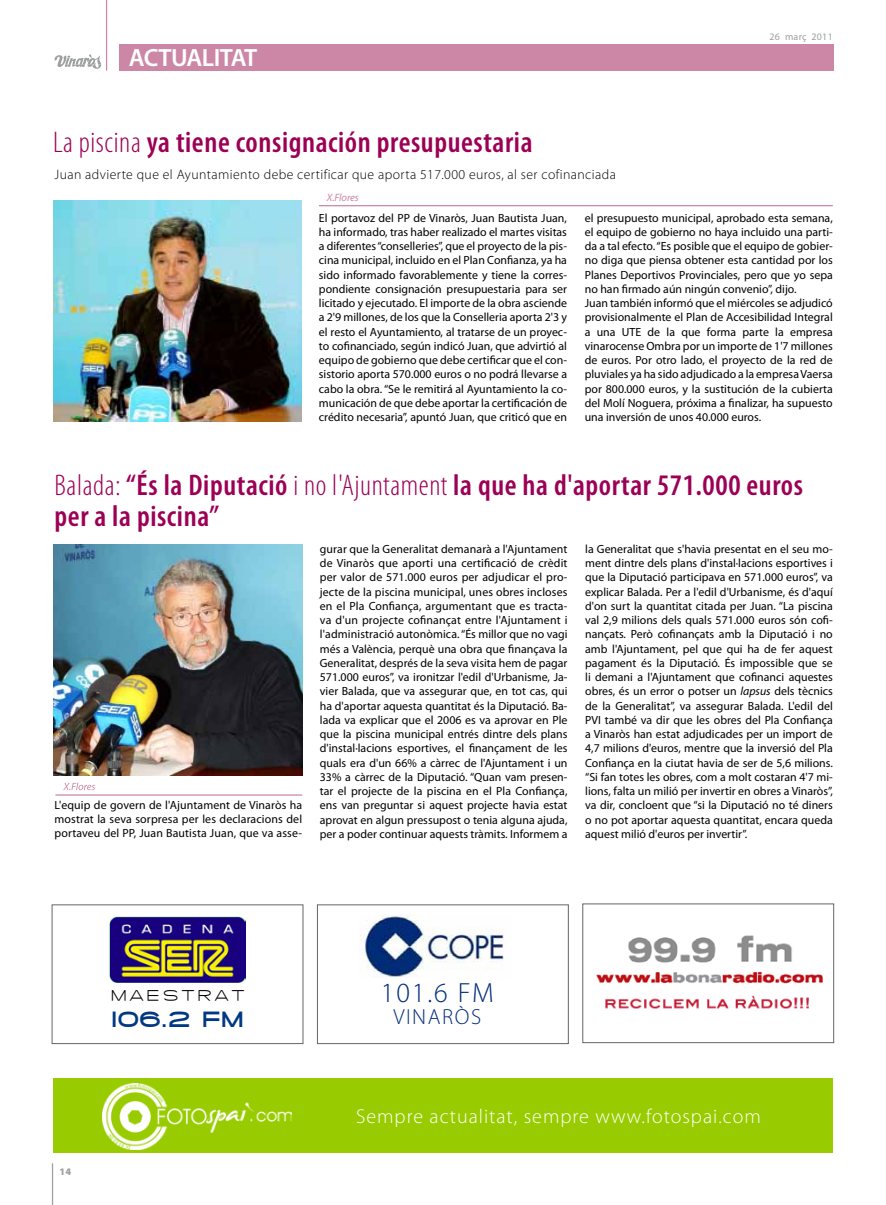
<style>
.page{position:relative;width:886px;height:1205px;background:#fff}
.page>*{position:absolute;margin:0;border:0;box-sizing:border-box;transform-origin:0 0}
.t1{font:600 condensed 30px/31.2px "Myriad Pro";letter-spacing:.02em;color:#9c0055}
.t2{font:300 27.88px "Myriad Pro";color:#002b79}
.t3{font:600 25px "Myriad Pro";letter-spacing:-.02em;color:#fff}
.t4{font:800 22.38px "SF Grandezza";color:#003882}
.t5{font:300 21.88px "Myriad Pro";letter-spacing:.07em;color:#002b79}
.t6{font:300 20.12px "Myriad Pro";letter-spacing:.05em;color:#fff}
.t7{font:300 16.62px "SF Grandezza";letter-spacing:.14em;color:#000}
.t8{font:300 13.75px "Myriad Pro";letter-spacing:.03em;color:#000}
.t9{font:11.88px/14.2px "Myriad Pro";color:#000;text-align:justify}
.t10{font:italic 10.62px "Myriad Pro";letter-spacing:-.01em;color:#cb87a5}
.t11{font:10px "Myriad Pro";letter-spacing:.025em;color:#9c9e9f}
.t12{font:900 10px "Myriad Pro";color:#9c9e9f}
.s1{font-weight:300}
.s2{font-style:italic}
</style>
<div class="page">
<hr style="left:52px;top:1163px;width:1px;height:42px;background:#9c9e9f">
<hr style="left:319px;top:205px;width:514px;height:1px;background:#cb87a5">
<svg style="left:63px;top:782px;width:32px;height:8px"></svg>
<hr style="left:55px;top:794px;width:247px;height:1px;background:#cb87a5">
<div style="left:52px;top:904px;width:251px;height:140px;background:#fff;border:1px solid #646567"></div>
<div style="left:317px;top:904px;width:251px;height:140px;background:#fff;border:1px solid #646567"></div>
<div style="left:583px;top:904px;width:251px;height:139px;background:#fff;border:1px solid #646567"></div>
<img style="left:110px;top:916px;width:135px;height:66px">
<img style="left:363px;top:914px;width:141px;height:63px">
<img style="left:596px;top:935px;width:227px;height:49px">
<img style="left:605px;top:995px;width:204px;height:14px">
<hr style="left:106px;top:0;width:1px;height:71px;background:#cb87a5">
<svg style="left:54px;top:54px;width:47px;height:15px"></svg>
<div style="left:120px;top:44px;width:714px;height:27px;background:#cb87a5"></div>
<img style="left:53px;top:200px;width:248px;height:222px">
<img style="left:54px;top:544px;width:248px;height:231px">
<div style="left:53px;top:1078px;width:780px;height:75px;background:#9c0"></div>
<img style="left:102px;top:1084px;width:189px;height:66px">
<h3 class="t3" style="left:129px;top:42px;width:130px">ACTUALITAT</h3>
<h1 class="t1" style="left:53px;top:126px;width:481px"><span class="s1">La piscina</span> ya tiene consignación presupuestaria</h1>
<p class="t8" style="left:55px;top:166px;width:563px">Juan advierte que el Ayuntamiento debe certificar que aporta 517.000 euros, al ser cofinanciada</p>
<p class="t10" style="left:327px;top:191px;width:33px">X.Flores</p>
<p class="t11" style="left:769px;top:31px;width:65px">26 març 2011</p>
<p class="t9" style="left:319px;top:210px;width:250px">El portavoz del PP de Vinaròs, Juan Bautista Juan, ha informado, tras haber realizado el martes visitas a diferentes “conselleries”, que el proyecto de la pis&shy;cina municipal, incluido en el Plan Confianza, ya ha sido informado favorablemente y tiene la corres&shy;pondiente consignación presupuestaria para ser licitado y ejecutado. El importe de la obra asciende a 2'9 millones, de los que la Conselleria aporta 2'3 y el resto el Ayuntamiento, al tratarse de un proyec&shy;to cofinanciado, según indicó Juan, que advirtió al equipo de gobierno que debe certificar que el con&shy;sistorio aporta 570.000 euros o no podrá llevarse a cabo la obra. “Se le remitirá al Ayuntamiento la co&shy;municación de que debe aportar la certificación de crédito necesaria”, apuntó Juan, que criticó que en</p>
<p class="t9" style="left:585px;top:210px;width:250px;text-align:left">el presupuesto municipal, aprobado esta semana, el equipo de gobierno no haya incluido una parti&shy;da a tal efecto. “Es posible que el equipo de gobier&shy;no diga que piensa obtener esta cantidad por los Planes Deportivos Provinciales, pero que yo sepa no han firmado aún ningún convenio”, dijo.<br>Juan también informó que el miércoles se adjudicó provisionalmente el Plan de Accesibilidad Integral a una UTE de la que forma parte la empresa vinarocense Ombra por un importe de 1'7 millones de euros. Por otro lado, el proyecto de la red de pluviales ya ha sido adjudicado a la empresa Vaersa por 800.000 euros, y la sustitución de la cubierta del Molí Noguera, próxima a finalizar, ha supuesto una inversión de unos 40.000 euros.</p>
<h1 class="t1" style="left:55px;top:469px;width:750px"><span class="s1">Balada:</span> “És la Diputació <span class="s1">i no l'Ajuntament</span> la que ha d'aportar 571.000 euros per a la piscina”</h1>
<p class="t9" style="left:55px;top:798px;width:249px">L'equip de govern de l'Ajuntament de Vinaròs ha mostrat la seva sorpresa per les declaracions del portaveu del PP, Juan Bautista Juan, que va asse-</p>
<p class="t9" style="left:320px;top:542px;width:249px">gurar que la Generalitat demanarà a l'Ajuntament de Vinaròs que aporti una certificació de crèdit per valor de 571.000 euros per adjudicar el pro&shy;jecte de la piscina municipal, unes obres incloses en el Pla Confiança, argumentant que es tracta&shy;va d'un projecte cofinançat entre l'Ajuntament i l'administració autonòmica. “És millor que no vagi més a València, perquè una obra que finançava la Generalitat, després de la seva visita hem de pagar 571.000 euros”, va ironitzar l'edil d'Urbanisme, Ja&shy;vier Balada, que va assegurar que, en tot cas, qui ha d'aportar aquesta quantitat és la Diputació. Ba&shy;lada va explicar que el 2006 es va aprovar en Ple que la piscina municipal entrés dintre dels plans d'instal·lacions esportives, el finançament de les quals era d'un 66% a càrrec de l'Ajuntament i un 33% a càrrec de la Diputació. “Quan vam presen&shy;tar el projecte de la piscina en el Pla Confiança, ens van preguntar si aquest projecte havia estat aprovat en algun pressupost o tenia alguna ajuda, per a poder continuar aquests tràmits. Informem a</p>
<p class="t9" style="left:585px;top:542px;width:249px">la Generalitat que s'havia presentat en el seu mo&shy;ment dintre dels plans d'instal·lacions esportives i que la Diputació participava en 571.000 euros”, va explicar Balada. Per a l'edil d'Urbanisme, és d'aquí d'on surt la quantitat citada per Juan. “La piscina val 2,9 milions dels quals 571.000 euros són cofi&shy;nançats. Però cofinançats amb la Diputació i no amb l'Ajuntament, pel que qui ha de fer aquest pagament és la Diputació. És impossible que se li demani a l'Ajuntament que cofinanci aquestes obres, és un error o potser un <span class="s2">lapsus</span> dels tècnics de la Generalitat”, va assegurar Balada. L'edil del PVI també va dir que les obres del Pla Confiança a Vinaròs han estat adjudicades per un import de 4,7 milions d'euros, mentre que la inversió del Pla Confiança en la ciutat havia de ser de 5,6 milions. “Si fan totes les obres, com a molt costaran 4'7 mi&shy;lions, falta un milió per invertir en obres a Vinaròs”, va dir, concloent que “si la Diputació no té diners o no pot aportar aquesta quantitat, encara queda aquest milió d'euros per invertir”.</p>
<h3 class="t7" style="left:110px;top:984px;width:136px">MAESTRAT</h3>
<h2 class="t2" style="left:381px;top:975px;width:114px">101.6 FM</h2>
<h3 class="t5" style="left:393px;top:1004px;width:89px">VINARÒS</h3>
<h3 class="t4" style="left:111px;top:1005px;width:134px">106.2 FM</h3>
<p class="t12" style="left:59px;top:1165px;width:13px">14</p>
<h3 class="t6" style="left:356px;top:1104px;width:406px">Sempre actualitat, sempre www.fotospai.com</h3>
</div>
